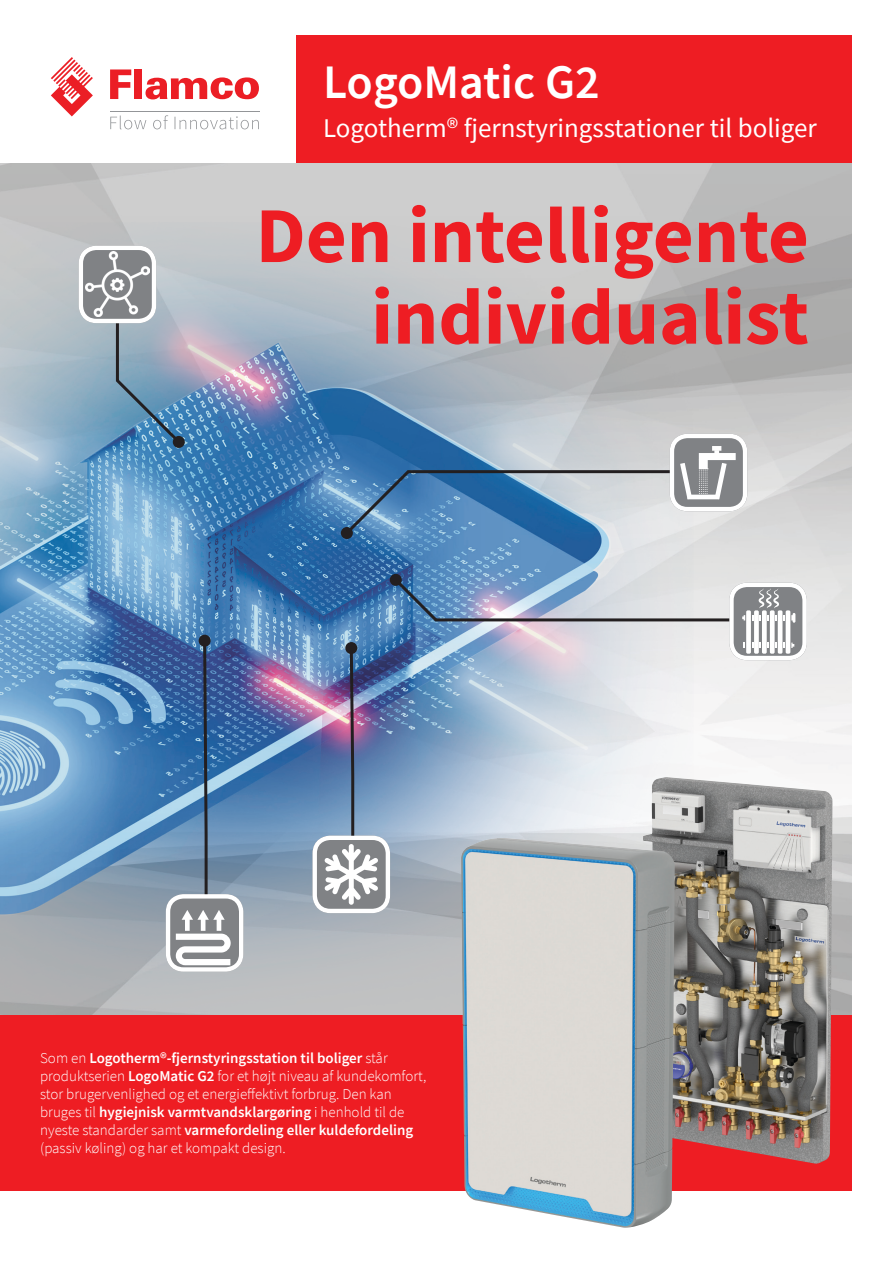
<style>
.page{position:relative;width:893px;height:1263px;background:#fff}
.page>*{position:absolute;margin:0;border:0;box-sizing:border-box;transform-origin:0 0}
.t1{font:700 79.05px/81.6px "Source Sans Pro";color:#ee1d23;text-align:right}
.t2{font:600 48px "Source Sans Pro";color:#fff}
.t3{font:27px "Source Sans Pro";color:#fff}
.t4{font:300 15px/18px "Source Sans Pro";color:#fff}
.s1{font-weight:600}
</style>
<div class="page">
<img style="left:0;top:163px;width:851px;height:852px">
<div style="left:296px;top:36px;width:555px;height:127px;background:#ee1d23"></div>
<svg style="left:110px;top:69px;width:21px;height:30px"></svg>
<div style="left:134px;top:69px;width:8px;height:30px;background:#eb1e25"></div>
<svg style="left:146px;top:77px;width:113px;height:22px"></svg>
<svg style="left:51px;top:57px;width:42px;height:59px"></svg>
<svg style="left:110px;top:115px;width:149px;height:14px"></svg>
<hr style="left:110px;top:112px;width:149px;height:1px;background:#939598">
<div style="left:0;top:1015px;width:851px;height:176px;background:#ee1d23"></div>
<img style="left:675px;top:777px;width:157px;height:387px">
<img style="left:461px;top:913px;width:214px;height:315px">
<svg style="left:173px;top:436px;width:12px;height:12px"></svg>
<svg style="left:343px;top:434px;width:404px;height:103px;background:#86a3be"></svg>
<div style="left:341px;top:527px;width:12px;height:12px;background:#231f20;border-radius:50%"></div>
<div style="left:390px;top:574px;width:12px;height:12px;background:#231f20;border-radius:50%"></div>
<svg style="left:166px;top:638px;width:77px;height:334px;background:#6585aa"></svg>
<div style="left:199px;top:635px;width:12px;height:12px;background:#231f20;border-radius:50%"></div>
<img style="left:313px;top:576px;width:494px;height:337px">
<div style="left:345px;top:642px;width:12px;height:12px;background:#231f20;border-radius:50%"></div>
<svg style="left:79px;top:246px;width:104px;height:200px;background:#8da8bc"></svg>
<img style="left:86px;top:252px;width:63px;height:65px">
<h2 class="t2" style="left:323px;top:50px;width:278px">LogoMatic G2</h2>
<h3 class="t3" style="left:323px;top:111px;width:495px">Logotherm® fjernstyringsstationer til boliger</h3>
<h1 class="t1" style="left:256px;top:194px;width:555px">Den intelligente individualist</h1>
<p class="t4" style="left:40px;top:1048px;width:388px">Som en <span class="s1">Logotherm®-fjernstyringsstation til boliger</span> står produktserien <span class="s1">LogoMatic G2</span> for et højt niveau af kundekomfort, stor brugervenlighed og et energieffektivt forbrug. Den kan bruges til <span class="s1">hygiejnisk varmtvandsklargøring</span> i henhold til de nyeste standarder samt <span class="s1">varmefordeling eller kuldefordeling </span>(passiv køling) og har et kompakt design.</p>
</div>
